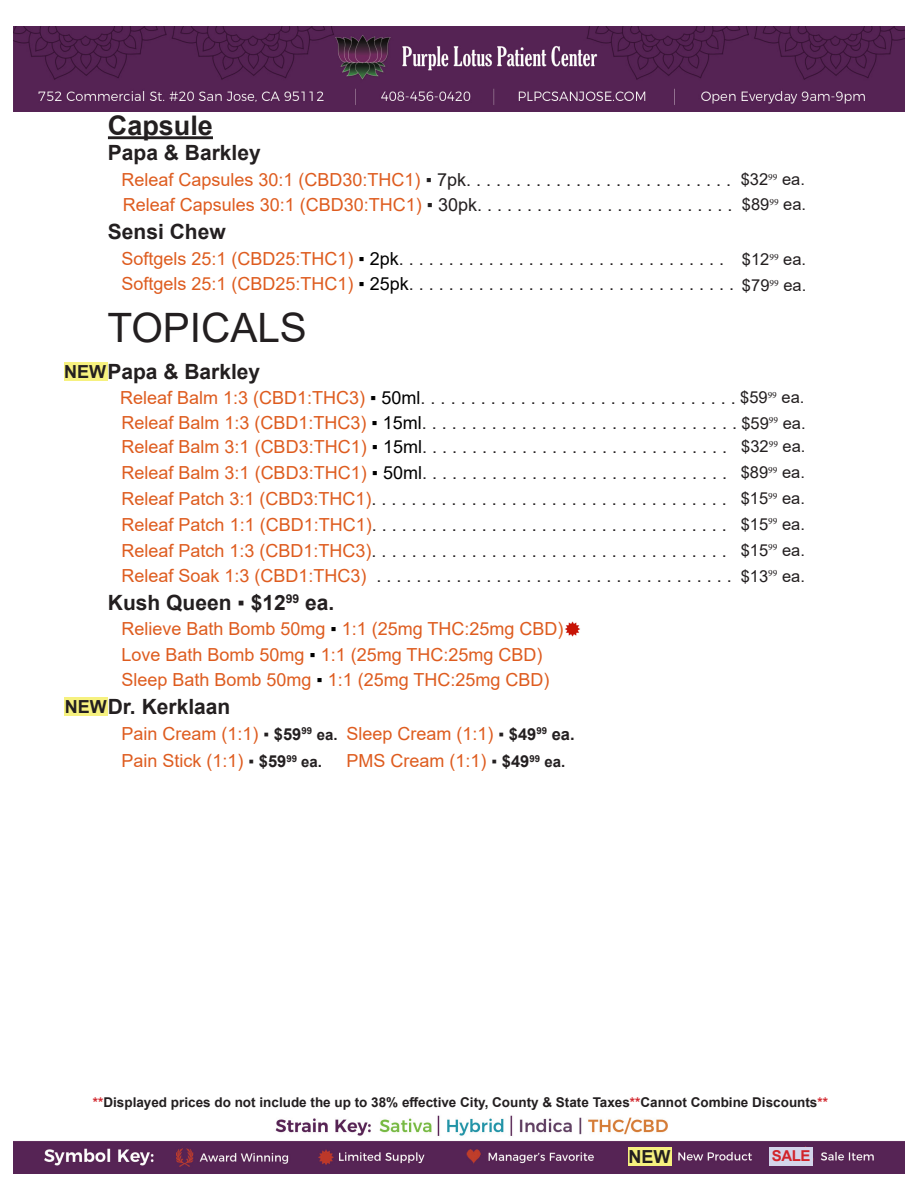
<style>
.page{position:relative;width:918px;height:1188px;background:#fff}
.page>*{position:absolute;margin:0;border:0;box-sizing:border-box;transform-origin:0 0}
.t1{font:40.5px "Arial";color:#231f20}
.t2{font:700 27px "Arial";color:#231f20}
.t3{font:700 21px "Arial";color:#231f20}
.t4{font:18px "Arial";color:#231f20}
.t5{font:18px "Arial";color:#de5c1f}
.t6{font:700 18px "Arial";color:#231f20}
.t7{font:16.5px "Arial";color:#231f20}
.t8{font:700 15px "Arial";color:#d1232a}
.t9{font:700 13.5px "Arial";color:#231f20}
.s1{color:#de5c1f}
.s2{color:#000}
.s3{font-size:16.5px}
.s4{font-weight:400}
.s5{font-size:16.5px;color:#231f20}
.s6{font-weight:700;font-size:16.5px;color:#231f20}
.s7{font-weight:700;font-size:15px;color:#231f20}
.s8{color:#d1232a}
</style>
<div class="page">
<img style="left:14px;top:27px;width:890px;height:85px">
<img style="left:14px;top:1115px;width:890px;height:58px">
<div style="left:629px;top:1148px;width:43px;height:18px;background:#f6f17f"></div>
<div style="left:770px;top:1147px;width:43px;height:19px;background:#d3d5ea"></div>
<hr style="left:108px;top:136px;width:105px;height:3px;background:#231f20">
<div style="left:64px;top:362px;width:43px;height:18px;background:#f6f17f"></div>
<div style="left:65px;top:697px;width:43px;height:18px;background:#f6f17f"></div>
<img style="left:565px;top:621px;width:15px;height:15px">
<p class="t2" style="left:108px;top:106px;width:107px">Capsule</p>
<p class="t3" style="left:108px;top:138px;width:154px">Papa &amp; Barkley</p>
<p class="t4" style="left:122px;top:167px;width:611px"><span class="s1">Releaf Capsules 30:1 (CBD30:THC1)</span> ▪ 7pk. . . . . . . . . . . . . . . . . . . . . . . . . . .</p>
<p class="t7" style="left:741px;top:168px;width:66px">$32<sup>99</sup> ea.</p>
<p class="t4" style="left:123px;top:193px;width:611px"><span class="s1">Releaf Capsules 30:1 (CBD30:THC1)</span> ▪ 30pk. . . . . . . . . . . . . . . . . . . . . . . . . .</p>
<p class="t7" style="left:742px;top:193px;width:66px">$89<sup>99</sup> ea.</p>
<p class="t3" style="left:108px;top:217px;width:119px">Sensi Chew</p>
<p class="t4" style="left:121px;top:246px;width:604px"><span class="s1">Softgels 25:1 (CBD25:THC1)</span> <span class="s2">▪ 2pk</span>. . . . . . . . . . . . . . . . . . . . . . . . . . . . . . . . .</p>
<p class="t7" style="left:742px;top:248px;width:66px">$12<sup>99</sup> ea.</p>
<p class="t4" style="left:121px;top:271px;width:686px"><span class="s1">Softgels 25:1 (CBD25:THC1)</span> <span class="s2">▪ 25pk</span>. . . . . . . . . . . . . . . . . . . . . . . . . . . . . . . . . <sub>$79</sub><sup>99</sup> <sub>ea.</sub></p>
<p class="t1" style="left:107px;top:300px;width:201px">TOPICALS</p>
<p class="t3" style="left:107px;top:357px;width:154px">Papa &amp; Barkley</p>
<p class="t6" style="left:64px;top:359px;width:43px">NEW</p>
<p class="t4" style="left:120px;top:385px;width:686px"><span class="s1">Releaf Balm 1:3 (CBD1:THC3)</span> <span class="s2">▪ 50ml</span>. . . . . . . . . . . . . . . . . . . . . . . . . . . . . . . . <span class="s3">$59</span><sup>99</sup> <span class="s3">ea.</span></p>
<p class="t4" style="left:121px;top:411px;width:686px"><span class="s1">Releaf Balm 1:3 (CBD1:THC3)</span> <span class="s2">▪ 15ml</span>. . . . . . . . . . . . . . . . . . . . . . . . . . . . . . . . <span class="s3">$59</span><sup>99</sup> <span class="s3">ea.</span></p>
<p class="t4" style="left:122px;top:434px;width:607px"><span class="s1">Releaf Balm 3:1 (CBD3:THC1)</span> <span class="s2">▪ 15ml</span>. . . . . . . . . . . . . . . . . . . . . . . . . . . . . . .</p>
<p class="t7" style="left:741px;top:435px;width:66px">$32<sup>99</sup> ea.</p>
<p class="t4" style="left:122px;top:460px;width:607px"><span class="s1">Releaf Balm 3:1 (CBD3:THC1)</span> <span class="s2">▪ 50ml</span>. . . . . . . . . . . . . . . . . . . . . . . . . . . . . . .</p>
<p class="t7" style="left:741px;top:461px;width:66px">$89<sup>99</sup> ea.</p>
<p class="t4" style="left:122px;top:486px;width:607px"><span class="s1">Releaf Patch 3:1 (CBD3:THC1)</span>. . . . . . . . . . . . . . . . . . . . . . . . . . . . . . . . . . . .</p>
<p class="t7" style="left:741px;top:487px;width:66px">$15<sup>99</sup> ea.</p>
<p class="t4" style="left:122px;top:512px;width:607px"><span class="s1">Releaf Patch 1:1 (CBD1:THC1)</span>. . . . . . . . . . . . . . . . . . . . . . . . . . . . . . . . . . . .</p>
<p class="t4" style="left:122px;top:538px;width:607px"><span class="s1">Releaf Patch 1:3 (CBD1:THC3)</span>. . . . . . . . . . . . . . . . . . . . . . . . . . . . . . . . . . . .</p>
<p class="t7" style="left:741px;top:513px;width:66px">$15<sup>99</sup> ea.</p>
<p class="t7" style="left:741px;top:539px;width:66px">$15<sup>99</sup> ea.</p>
<p class="t4" style="left:121px;top:564px;width:612px"><span class="s1">Releaf Soak 1:3 (CBD1:THC3)</span> . . . . . . . . . . . . . . . . . . . . . . . . . . . . . . . . . . . .</p>
<p class="t7" style="left:741px;top:564px;width:66px">$13<sup>99</sup> ea.</p>
<p class="t3" style="left:108px;top:588px;width:228px">Kush Queen <span class="s4">▪</span> $12<sup>99</sup> ea.</p>
<p class="t5" style="left:121px;top:616px;width:444px">Relieve Bath Bomb 50mg <span class="s2">▪</span> 1:1 (25mg THC:25mg CBD)</p>
<p class="t5" style="left:121px;top:642px;width:423px">Love Bath Bomb 50mg <span class="s2">▪</span> 1:1 (25mg THC:25mg CBD)</p>
<p class="t5" style="left:121px;top:668px;width:430px">Sleep Bath Bomb 50mg <span class="s2">▪</span> 1:1 (25mg THC:25mg CBD)</p>
<p class="t6" style="left:65px;top:694px;width:43px">NEW</p>
<p class="t3" style="left:108px;top:692px;width:124px">Dr. Kerklaan</p>
<p class="t5" style="left:121px;top:721px;width:218px">Pain Cream (1:1) <span class="s5">▪</span> <span class="s6">$59</span><sup>99</sup> <span class="s7">ea.</span></p>
<p class="t5" style="left:121px;top:748px;width:202px">Pain Stick (1:1) <span class="s5">▪</span> <span class="s6">$59</span><sup>99</sup> <span class="s7">ea.</span></p>
<p class="t5" style="left:346px;top:748px;width:221px">PMS Cream (1:1) <span class="s5">▪</span> <span class="s6">$49</span><sup>99</sup> <span class="s7">ea.</span></p>
<p class="t5" style="left:346px;top:721px;width:230px">Sleep Cream (1:1) <span class="s5">▪</span> <span class="s6">$49</span><sup>99</sup> <span class="s6">ea.</span></p>
<p class="t9" style="left:93px;top:1092px;width:737px"><span class="s8">**</span>Displayed prices do not include the up to 38% effective City, County &amp; State Taxes<span class="s8">**</span>Cannot Combine Discounts<span class="s8">**</span></p>
<p class="t6" style="left:629px;top:1144px;width:43px">NEW</p>
<p class="t8" style="left:772px;top:1145px;width:40px">SALE</p>
</div>
